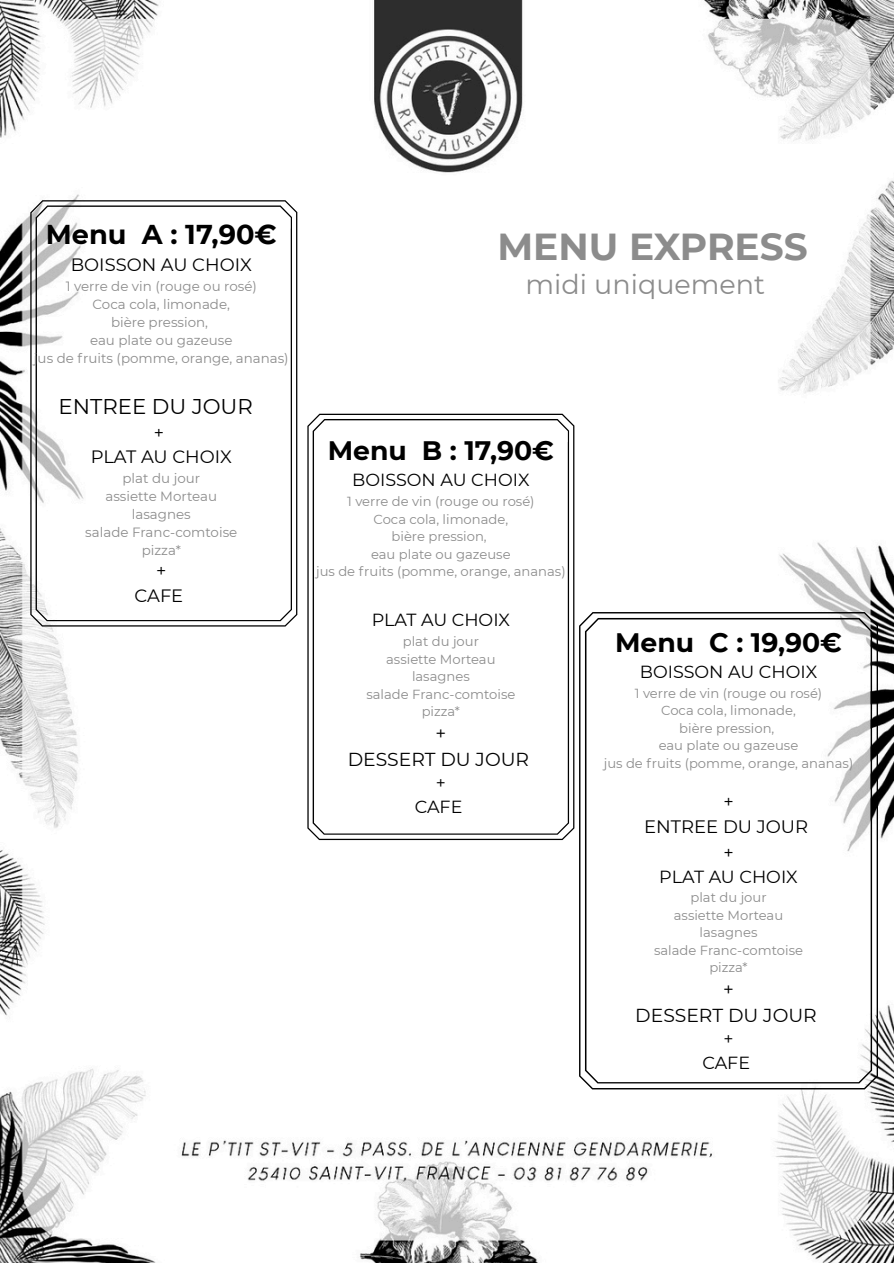
<style>
.page{position:relative;width:894px;height:1264px;background:#fff}
.page>*{position:absolute;margin:0;border:0;box-sizing:border-box;transform-origin:0 0}
.t1{font:700 37.5px "Montserrat";color:#8c8c8c}
.t2{font:700 27.15px "Montserrat";color:#000}
.t3{font:27px "Montserrat";color:#8c8c8c}
.t4{font:700 26.7px "Montserrat";color:#000}
.t5{font:21.3px "Montserrat";color:#000}
.t6{font:18.75px/25.2px "Montserrat";color:#000;text-align:center}
.t7{font:18px/25.2px "Montserrat";color:#000;text-align:center}
.t8{font:17.85px/24.6px "Montserrat";color:#000;text-align:center}
.t9{font:17.55px/24.2px "Montserrat";color:#000;text-align:center}
.t10{font:13.35px/17.9px "Montserrat";color:#8c8c8c;text-align:center}
.t11{font:13.2px/17.5px "Montserrat";color:#8c8c8c;text-align:center}
</style>
<div class="page">
<img style="left:0;top:0;width:893px;height:1262px">
<svg style="left:30px;top:200px;width:267px;height:426px"></svg>
<svg style="left:307px;top:414px;width:267px;height:426px"></svg>
<svg style="left:579px;top:612px;width:298px;height:477px"></svg>
<h2 class="t2" style="left:46px;top:218px;width:232px">Menu A : 17,90€</h2>
<h3 class="t8" style="left:71px;top:252px;width:182px">BOISSON AU CHOIX</h3>
<p class="t10" style="left:34px;top:277px;width:256px">1 verre de vin (rouge ou rosé)<br>Coca cola, limonade,<br>bière pression,<br>eau plate ou gazeuse<br>jus de fruits (pomme, orange, ananas)</p>
<h3 class="t5" style="left:59px;top:393px;width:196px">ENTREE DU JOUR</h3>
<h3 class="t8" style="left:91px;top:420px;width:143px">+<br>PLAT AU CHOIX</h3>
<p class="t10" style="left:85px;top:469px;width:153px">plat du jour<br>assiette Morteau lasagnes<br>salade Franc-comtoise pizza*</p>
<h3 class="t8" style="left:135px;top:558px;width:50px">+<br>CAFE</h3>
<h1 class="t1" style="left:497px;top:224px;width:312px">MENU EXPRESS</h1>
<h3 class="t3" style="left:525px;top:268px;width:241px">midi uniquement</h3>
<h3 class="t4" style="left:327px;top:434px;width:228px">Menu B : 17,90€</h3>
<h3 class="t9" style="left:352px;top:468px;width:179px">BOISSON AU CHOIX</h3>
<p class="t11" style="left:316px;top:492px;width:251px">1 verre de vin (rouge ou rosé)<br>Coca cola, limonade,<br>bière pression,<br>eau plate ou gazeuse<br>jus de fruits (pomme, orange, ananas)</p>
<h3 class="t9" style="left:371px;top:608px;width:140px">PLAT AU CHOIX</h3>
<p class="t11" style="left:366px;top:632px;width:150px">plat du jour<br>assiette Morteau lasagnes<br>salade Franc-comtoise pizza*</p>
<h3 class="t6" style="left:347px;top:721px;width:183px">+<br>DESSERT DU JOUR</h3>
<h3 class="t9" style="left:414px;top:770px;width:49px">+<br>CAFE</h3>
<h3 class="t4" style="left:615px;top:625px;width:228px">Menu C : 19,90€</h3>
<h3 class="t9" style="left:639px;top:659px;width:179px">BOISSON AU CHOIX</h3>
<p class="t11" style="left:603px;top:684px;width:251px">1 verre de vin (rouge ou rosé)<br>Coca cola, limonade,<br>bière pression,<br>eau plate ou gazeuse<br>jus de fruits (pomme, orange, ananas)</p>
<h3 class="t7" style="left:644px;top:789px;width:165px">+<br>ENTREE DU JOUR +</h3>
<h3 class="t9" style="left:659px;top:864px;width:140px">PLAT AU CHOIX</h3>
<p class="t11" style="left:654px;top:888px;width:150px">plat du jour<br>assiette Morteau lasagnes<br>salade Franc-comtoise pizza*</p>
<h3 class="t6" style="left:635px;top:977px;width:183px">+<br>DESSERT DU JOUR</h3>
<h3 class="t9" style="left:702px;top:1026px;width:49px">+<br>CAFE</h3>
</div>
